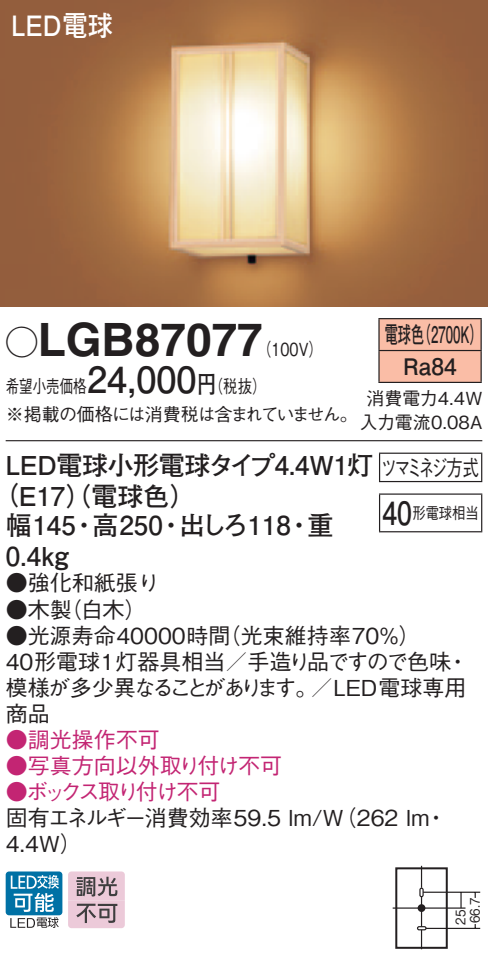
<style>
.page{position:relative;width:488px;height:966px;background:#fff}
.page>*{position:absolute;margin:0;border:0;box-sizing:border-box;transform-origin:0 0}
.t1{font:700 46px "Helvetica LT Std";color:#231f20}
.t2{font:700 36px "Futo Go B101 Pro";color:#231f20}
.t3{font:700 32px "Futo Go B101 Pro";color:#231f20;scale:.83 1}
.t4{font:700 28px "Futo Go B101 Pro";color:#fff;scale:.9 1}
.t5{font:700 26px/30px "Futo Go B101 Pro";letter-spacing:-.015em;color:#231f20}
.t6{font:700 22.8px/32px "Futo Go B101 Pro";color:#231f20;scale:.58 1}
.t7{font:500 22px/26px "Gothic BBB Pro";color:#231f20}
.t8{font:500 22px/26px "Gothic BBB Pro";letter-spacing:-.055em;color:#c32573}
.t9{font:500 22px/26px "Gothic BBB Pro";letter-spacing:-.095em;color:#231f20}
.t10{font:500 22px "Gothic BBB Pro";color:#c32573}
.t11{font:500 22px "Gothic BBB Pro";letter-spacing:-.19em;color:#231f20;scale:.73 1}
.t12{font:500 18px/28px "Gothic BBB Pro";letter-spacing:-.04em;color:#231f20;scale:.75 1}
.t13{font:500 18px/24px "Gothic BBB Pro";color:#231f20;text-align:center}
.t14{font:500 18px "Gothic BBB Pro";color:#231f20;scale:.8 1}
.t15{font:500 16px "Gothic BBB Pro";color:#231f20;scale:.83 1}
.t16{font:500 13.2px/14.4px "Gothic BBB Pro";color:#231f20;scale:.9 1}
.s1{font-family:"Ford Classification 1";font-weight:400;font-size:32px}
.s2{font-family:"Futo Go B101 Pro";font-weight:700;font-size:24px}
</style>
<div class="page">
<svg style="left:417px;top:904px;width:8px;height:8px"></svg>
<hr style="left:392px;top:907px;width:73px;height:2px;background:#231f20">
<svg style="left:419px;top:888px;width:4px;height:9px"></svg>
<hr style="left:423px;top:892px;width:57px;height:1px;background:#231f20">
<hr style="left:425px;top:928px;width:55px;height:1px;background:#231f20">
<svg style="left:460px;top:893px;width:1px;height:15px"></svg>
<hr style="left:420px;top:866px;width:2px;height:22px;background:#231f20">
<hr style="left:420px;top:897px;width:2px;height:30px;background:#231f20">
<svg style="left:417px;top:926px;width:9px;height:20px"></svg>
<div style="left:395px;top:867px;width:52px;height:82px;border:2px solid #231f20"></div>
<img style="left:0;top:0;width:488px;height:306px">
<div style="left:6px;top:871px;width:56px;height:44px;background:#0071a5;border-radius:3px"></div>
<svg style="left:10px;top:875px;width:49px;height:53px"></svg>
<svg style="left:68px;top:871px;width:57px;height:57px;background:#c9afbb"></svg>
<hr style="left:6px;top:440px;width:476px;height:1px;background:#231f20">
<svg style="left:379px;top:319px;width:101px;height:63px;background:#f6baa3"></svg>
<hr style="left:378px;top:318px;width:103px;height:1px;background:#231f20">
<hr style="left:378px;top:319px;width:1px;height:31px;background:#231f20">
<hr style="left:480px;top:319px;width:1px;height:31px;background:#231f20">
<hr style="left:378px;top:350px;width:103px;height:1px;background:#231f20">
<hr style="left:378px;top:351px;width:1px;height:31px;background:#231f20">
<hr style="left:480px;top:351px;width:1px;height:31px;background:#231f20">
<hr style="left:378px;top:382px;width:103px;height:1px;background:#231f20">
<svg style="left:379px;top:454px;width:1px;height:27px"></svg>
<hr style="left:379px;top:453px;width:103px;height:1px;background:#231f20">
<svg style="left:481px;top:454px;width:1px;height:27px"></svg>
<hr style="left:379px;top:481px;width:103px;height:1px;background:#231f20">
<hr style="left:379px;top:495px;width:1px;height:36px;background:#231f20">
<hr style="left:379px;top:493px;width:103px;height:2px;background:#231f20">
<hr style="left:481px;top:495px;width:1px;height:36px;background:#231f20">
<hr style="left:379px;top:531px;width:103px;height:1px;background:#231f20">
<p class="t4" style="left:11px;top:3px;width:114px">LED電球</p>
<h1 class="t1" style="left:6px;top:311px;width:258px"><span class="s1">A</span>LGB87077</h1>
<p class="t14" style="left:197px;top:372px;width:88px">（<span class="s2">円</span>税抜(</p>
<p class="t6" style="left:417px;top:316px;width:115px">（2700 (K</p>
<p class="t6" style="left:403px;top:316px;width:94px;text-indent:-19px">電球色<br>Ra84</p>
<p class="t14" style="left:257px;top:334px;width:84px">（100 (V</p>
<h2 class="t2" style="left:87px;top:351px;width:111px">24,000</h2>
<p class="t12" style="left:6px;top:370px;width:471px">希望小売価格<br>※掲載の価格には消費税は含まれていません。</p>
<p class="t5" style="left:6px;top:447px;width:369px">LED電球小形電球タイプ4.4W 灯1</p>
<p class="t5" style="left:-8px;top:477px;width:206px">（E17（）電球色(</p>
<p class="t5" style="left:307px;top:507px;width:27px">重</p>
<p class="t13" style="left:359px;top:384px;width:124px">消費電力4.4W入力電流0.08A</p>
<p class="t11" style="left:381px;top:450px;width:135px">ツマミネジ方式</p>
<p class="t15" style="left:412px;top:500px;width:81px">形電球相当</p>
<h3 class="t3" style="left:382px;top:487px;width:37px">40</h3>
<p class="t5" style="left:6px;top:507px;width:72px">幅145<br>0.4kg</p>
<p class="t7" style="left:6px;top:594px;width:142px">●木（製白木(</p>
<p class="t5" style="left:92px;top:507px;width:72px">高250</p>
<p class="t5" style="left:179px;top:507px;width:113px">出しろ118</p>
<p class="t5" style="left:71px;top:507px;width:27px">・</p>
<p class="t5" style="left:158px;top:507px;width:27px">・</p>
<p class="t5" style="left:286px;top:507px;width:27px">・</p>
<p class="t7" style="left:6px;top:567px;width:155px">●強化和紙張り</p>
<p class="t7" style="left:219px;top:620px;width:203px">（光束維持率70％(</p>
<p class="t7" style="left:6px;top:620px;width:226px">●光源寿命40000時間</p>
<p class="t7" style="left:311px;top:646px;width:157px;text-indent:-305px">40形電球1灯器具相当／手造り品ですので色味／LED電球専用</p>
<p class="t7" style="left:446px;top:646px;width:23px">・</p>
<p class="t9" style="left:6px;top:672px;width:313px">模様が多少異なることがあります。商品</p>
<p class="t10" style="left:6px;top:722px;width:156px">●調光操作不可</p>
<p class="t8" style="left:44px;top:750px;width:240px;text-indent:-38px">●写真方向以外取り付け不可ックス取り付け不可</p>
<p class="t10" style="left:6px;top:774px;width:44px">●ボ</p>
<p class="t7" style="left:6px;top:802px;width:425px">固有エネルギー消費効率59.5 lm （W/ 262 lm<br>4.4W(</p>
<p class="t7" style="left:425px;top:802px;width:23px">・</p>
<p class="t16" style="left:451px;top:925px;width:31px;rotate:-90deg">25<br>66.7</p>
</div>
